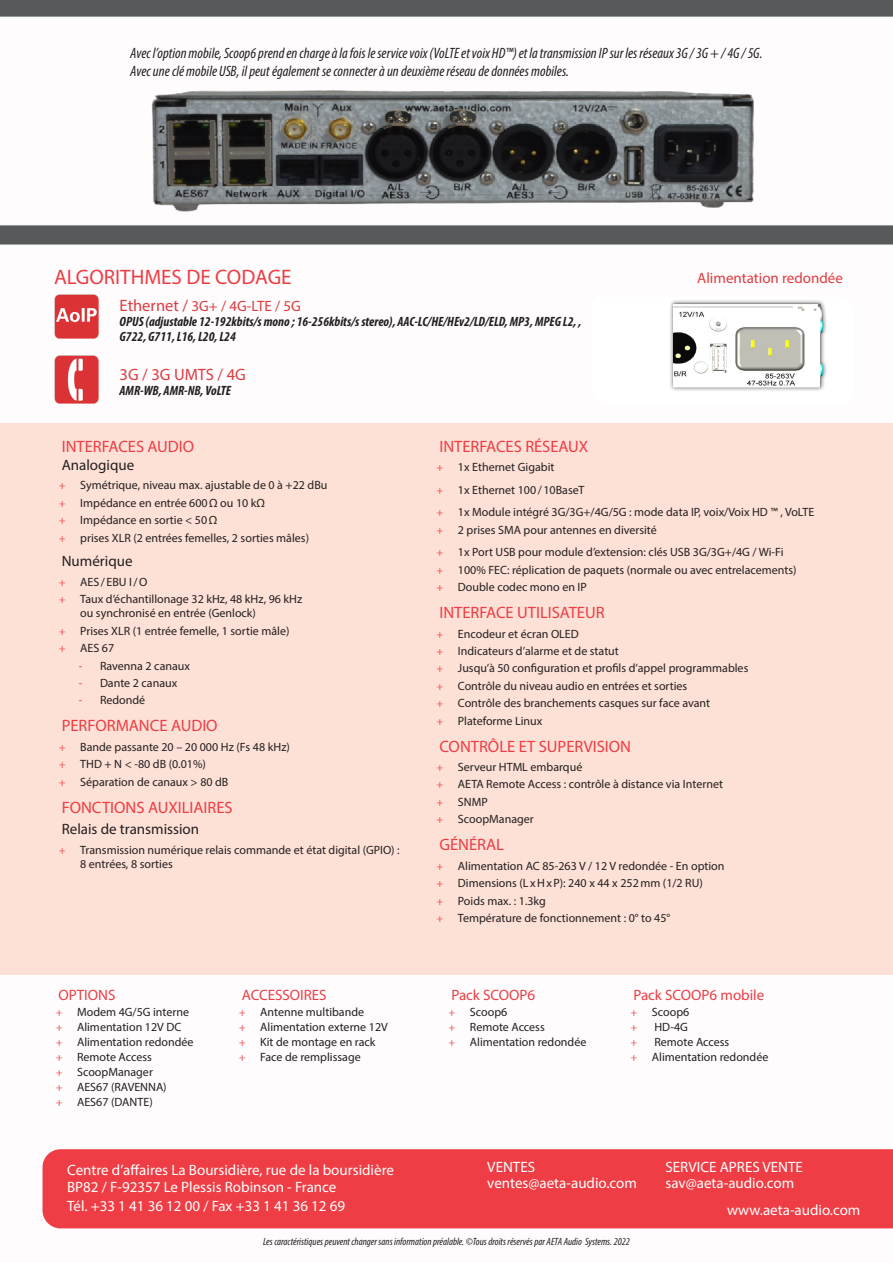
<style>
.page{position:relative;width:893px;height:1263px;background:#fff}
.page>*{position:absolute;margin:0;border:0;box-sizing:border-box;transform-origin:0 0}
.t1{font:21px "Myriad Pro";color:#ee3d43}
.t2{font:16.5px "Myriad Pro";color:#ee3d44}
.t3{font:16.5px "Myriad Pro";color:#df3b3f}
.Intro_12pt{font:italic condensed 15px/18px "Myriad Pro";color:#231f20}
.t4{font:15px/16.5px "Myriad Pro";color:#fff}
.t5{font:15px "Myriad Pro";color:#ee3d44}
.t6{font:15px "Myriad Pro";color:#df3b3f}
.t7{font:15px "Myriad Pro";color:#231f20}
.t8{font:italic 700 condensed 13.5px/15px "Myriad Pro";color:#231f20}
.t9{font:12px/14.4px "Myriad Pro";color:#231f20}
.t10{font:12px "Minion Pro";color:#ee3d43}
.t11{font:italic condensed 10.5px "Myriad Pro";color:#231f20}
.s1{font-size:16.5px}
.s2{font-family:"Minion Pro";color:#ee3d43}
.s3{color:#ee3d43}
</style>
<div class="page">
<div style="left:0;top:0;width:893px;height:1071px;background:#57595a"></div>
<div style="left:0;top:244px;width:893px;height:985px;background:#fefcfd"></div>
<div style="left:43px;top:1149px;width:850px;height:79px;background:#ee3d44"></div>
<div style="left:0;top:17px;width:893px;height:208px;background:#fefcfd"></div>
<img style="left:54px;top:295px;width:44px;height:44px">
<img style="left:54px;top:355px;width:44px;height:48px">
<div style="left:0;top:424px;width:893px;height:551px;background:#fde0d6"></div>
<div style="left:591px;top:297px;width:264px;height:108px;background:#fff;border-radius:16px"></div>
<div style="left:669px;top:299px;width:158px;height:92px;background:#231f20;opacity:.75"></div>
<img style="left:673px;top:302px;width:154px;height:89px">
<img style="left:137px;top:71px;width:626px;height:141px">
<p class="Intro_12pt" style="left:130px;top:44px;width:634px">Avec l’option mobile, Scoop6 prend en charge à la fois le service voix (VoLTE et voix HD™) et la transmission IP sur les réseaux 3G / 3G + / 4G / 5G.<br>Avec une clé mobile USB, il peut également se connecter à un deuxième réseau de données mobiles.</p>
<p class="t1" style="left:54px;top:264px;width:239px">ALGORITHMES DE CODAGE</p>
<p class="t6" style="left:120px;top:297px;width:183px"><span class="s1">Ethernet /</span> 3G+ / 4G-LTE / 5G</p>
<p class="t8" style="left:120px;top:314px;width:463px">OPUS (adjustable 12-192kbits/s mono ; 16-256kbits/s stereo), AAC-LC/HE/HEv2/LD/ELD, MP3, MPEG L2, ,<br>G722, G711, L16, L20, L24</p>
<p class="t3" style="left:120px;top:364px;width:128px">3G / 3G UMTS / 4G</p>
<p class="t8" style="left:120px;top:383px;width:113px">AMR-WB, AMR-NB, VoLTE</p>
<p class="t6" style="left:697px;top:269px;width:147px">Alimentation redondée</p>
<p class="t2" style="left:62px;top:436px;width:134px">INTERFACES AUDIO</p>
<p class="t7" style="left:62px;top:455px;width:74px">Analogique</p>
<p class="t9" style="left:59px;top:478px;width:270px"><span class="s2">+</span> Symétrique, niveau max. ajustable de 0 à +22 dBu</p>
<p class="t9" style="left:59px;top:495px;width:208px"><span class="s2">+</span> Impédance en entrée 600Ω ou 10 kΩ</p>
<p class="t9" style="left:59px;top:513px;width:160px"><span class="s2">+</span> Impédance en sortie &lt; 50Ω</p>
<p class="t9" style="left:59px;top:530px;width:252px"><span class="s2">+</span> prises XLR (2 entrées femelles, 2 sorties mâles)</p>
<p class="t7" style="left:62px;top:552px;width:72px">Numérique</p>
<p class="t9" style="left:59px;top:574px;width:90px"><span class="s2">+</span> AES/EBU I/O</p>
<p class="t9" style="left:80px;top:592px;width:224px;text-indent:-21px"><span class="s2">+</span> Taux d’échantillonage 32 kHz, 48 kHz, 96 kHz ou synchronisé en entrée (Genlock)</p>
<p class="t9" style="left:59px;top:623px;width:232px"><span class="s2">+</span> Prises XLR (1 entrée femelle, 1 sortie mâle)</p>
<p class="t9" style="left:59px;top:641px;width:57px"><span class="s2">+</span> AES 67</p>
<p class="t9" style="left:79px;top:658px;width:113px"><span class="s3">-</span> Ravenna 2 canaux</p>
<p class="t9" style="left:79px;top:676px;width:100px"><span class="s3">-</span> Dante 2 canaux</p>
<p class="t9" style="left:79px;top:693px;width:68px"><span class="s3">-</span> Redondé</p>
<p class="t2" style="left:62px;top:716px;width:157px">PERFORMANCE AUDIO</p>
<p class="t9" style="left:59px;top:739px;width:232px"><span class="s2">+</span> Bande passante 20 – 20 000 Hz (Fs 48 kHz)</p>
<p class="t9" style="left:59px;top:757px;width:149px"><span class="s2">+</span> THD + N &lt; -80 dB (0.01%)</p>
<p class="t9" style="left:59px;top:774px;width:171px"><span class="s2">+</span> Séparation de canaux &gt; 80 dB</p>
<p class="t2" style="left:62px;top:797px;width:172px">FONCTIONS AUXILIAIRES</p>
<p class="t7" style="left:62px;top:820px;width:139px">Relais de transmission</p>
<p class="t9" style="left:80px;top:842px;width:321px;text-indent:-21px"><span class="s2">+</span> Transmission numérique relais commande et état digital (GPIO) :<br>8 entrées, 8 sorties</p>
<p class="t5" style="left:59px;top:985px;width:58px">OPTIONS</p>
<p class="t9" style="left:56px;top:1005px;width:135px"><span class="s2">+</span> Modem 4G/5G interne</p>
<p class="t9" style="left:56px;top:1020px;width:127px"><span class="s2">+</span> Alimentation 12V DC</p>
<p class="t9" style="left:56px;top:1035px;width:139px"><span class="s2">+</span> Alimentation redondée</p>
<p class="t9" style="left:56px;top:1050px;width:98px"><span class="s2">+</span> Remote Access</p>
<p class="t9" style="left:56px;top:1065px;width:99px"><span class="s2">+</span> ScoopManager</p>
<p class="t9" style="left:56px;top:1080px;width:112px"><span class="s2">+</span> AES67 (RAVENNA)</p>
<p class="t9" style="left:56px;top:1095px;width:99px"><span class="s2">+</span> AES67 (DANTE)</p>
<p class="t5" style="left:242px;top:985px;width:86px">ACCESSOIRES</p>
<p class="t9" style="left:239px;top:1005px;width:127px"><span class="s2">+</span> Antenne multibande</p>
<p class="t9" style="left:239px;top:1020px;width:150px"><span class="s2">+</span> Alimentation externe 12V</p>
<p class="t9" style="left:239px;top:1035px;width:138px"><span class="s2">+</span> Kit de montage en rack</p>
<p class="t9" style="left:239px;top:1050px;width:123px"><span class="s2">+</span> Face de remplissage</p>
<p class="t4" style="left:67px;top:1161px;width:328px">Centre d’affaires La Boursidière, rue de la boursidière</p>
<p class="t4" style="left:67px;top:1178px;width:271px">BP82 / F-92357 Le Plessis Robinson - France</p>
<p class="t4" style="left:67px;top:1197px;width:280px">Tél. +33 1 41 36 12 00 / Fax +33 1 41 36 12 69</p>
<p class="t2" style="left:439px;top:436px;width:150px">INTERFACES RÉSEAUX</p>
<p class="t9" style="left:437px;top:460px;width:119px"><span class="s2">+</span> 1x Ethernet Gigabit</p>
<p class="t9" style="left:437px;top:482px;width:149px"><span class="s2">+</span> 1x Ethernet 100/10BaseT</p>
<p class="t9" style="left:437px;top:505px;width:379px"><span class="s2">+</span> 1x Module intégré 3G/3G+/4G/5G : mode data IP, voix/Voix HD ™ , VoLTE</p>
<p class="t9" style="left:437px;top:522px;width:222px"><span class="s2">+</span> 2 prises SMA pour antennes en diversité</p>
<p class="t9" style="left:437px;top:545px;width:348px"><span class="s2">+</span> 1x Port USB pour module d’extension: clés USB 3G/3G+/4G / Wi-Fi</p>
<p class="t9" style="left:437px;top:562px;width:361px"><span class="s2">+</span> 100% FEC: réplication de paquets (normale ou avec entrelacements)</p>
<p class="t9" style="left:437px;top:580px;width:152px"><span class="s2">+</span> Double codec mono en IP</p>
<p class="t2" style="left:439px;top:602px;width:167px">INTERFACE UTILISATEUR</p>
<p class="t9" style="left:437px;top:626px;width:144px"><span class="s2">+</span> Encodeur et écran OLED</p>
<p class="t9" style="left:437px;top:643px;width:184px"><span class="s2">+</span> Indicateurs d’alarme et de statut</p>
<p class="t9" style="left:437px;top:661px;width:313px"><span class="s2">+</span> Jusqu’à 50 configuration et profils d’appel programmables</p>
<p class="t9" style="left:437px;top:678px;width:252px"><span class="s2">+</span> Contrôle du niveau audio en entrées et sorties</p>
<p class="t9" style="left:437px;top:696px;width:275px"><span class="s2">+</span> Contrôle des branchements casques sur face avant</p>
<p class="t9" style="left:437px;top:713px;width:107px"><span class="s2">+</span> Plateforme Linux</p>
<p class="t2" style="left:439px;top:736px;width:193px">CONTRÔLE ET SUPERVISION</p>
<p class="t9" style="left:437px;top:760px;width:147px"><span class="s2">+</span> Serveur HTML embarqué</p>
<p class="t9" style="left:437px;top:777px;width:288px"><span class="s2">+</span> AETA Remote Access : contrôle à distance via Internet</p>
<p class="t9" style="left:437px;top:794px;width:53px"><span class="s2">+</span> SNMP</p>
<p class="t9" style="left:437px;top:812px;width:99px"><span class="s2">+</span> ScoopManager</p>
<p class="t2" style="left:439px;top:834px;width:66px">GÉNÉRAL</p>
<p class="t9" style="left:437px;top:858px;width:289px"><span class="s2">+</span> Alimentation AC 85-263 V / 12 V redondée - En option</p>
<p class="t9" style="left:437px;top:876px;width:268px"><span class="s2">+</span> Dimensions (L xHxP): 240 x 44 x 252mm (1/2 RU)</p>
<p class="t9" style="left:437px;top:893px;width:111px"><span class="s2">+</span> Poids max. : 1.3kg</p>
<p class="t9" style="left:437px;top:910px;width:235px"><span class="s2">+</span> Température de fonctionnement : 0° to 45°</p>
<p class="t5" style="left:451px;top:985px;width:85px">Pack SCOOP6</p>
<p class="t9" style="left:449px;top:1005px;width:60px"><span class="s2">+</span> Scoop6</p>
<p class="t9" style="left:449px;top:1020px;width:98px"><span class="s2">+</span> Remote Access</p>
<p class="t9" style="left:449px;top:1035px;width:139px"><span class="s2">+</span> Alimentation redondée</p>
<p class="t5" style="left:633px;top:985px;width:132px">Pack SCOOP6 mobile</p>
<p class="t9" style="left:631px;top:1005px;width:60px"><span class="s2">+</span> Scoop6</p>
<p class="t10" style="left:631px;top:1019px;width:8px">+</p>
<p class="t9" style="left:654px;top:1020px;width:35px">HD-4G</p>
<p class="t10" style="left:631px;top:1034px;width:8px">+</p>
<p class="t9" style="left:654px;top:1035px;width:76px">Remote Access</p>
<p class="t9" style="left:631px;top:1050px;width:139px"><span class="s2">+</span> Alimentation redondée</p>
<p class="t4" style="left:487px;top:1158px;width:151px">VENTES ventes@aeta-audio.com</p>
<p class="t4" style="left:665px;top:1158px;width:139px">SERVICE APRES VENTE</p>
<p class="t4" style="left:665px;top:1175px;width:130px">sav@aeta-audio.com</p>
<p class="t4" style="left:727px;top:1201px;width:135px">www.aeta-audio.com</p>
<p class="t11" style="left:263px;top:1235px;width:368px">Les caractéristiques peuvent changer sans information préalable. ©Tous droits réservés par AETA Audio Systems. 2022</p>
</div>
